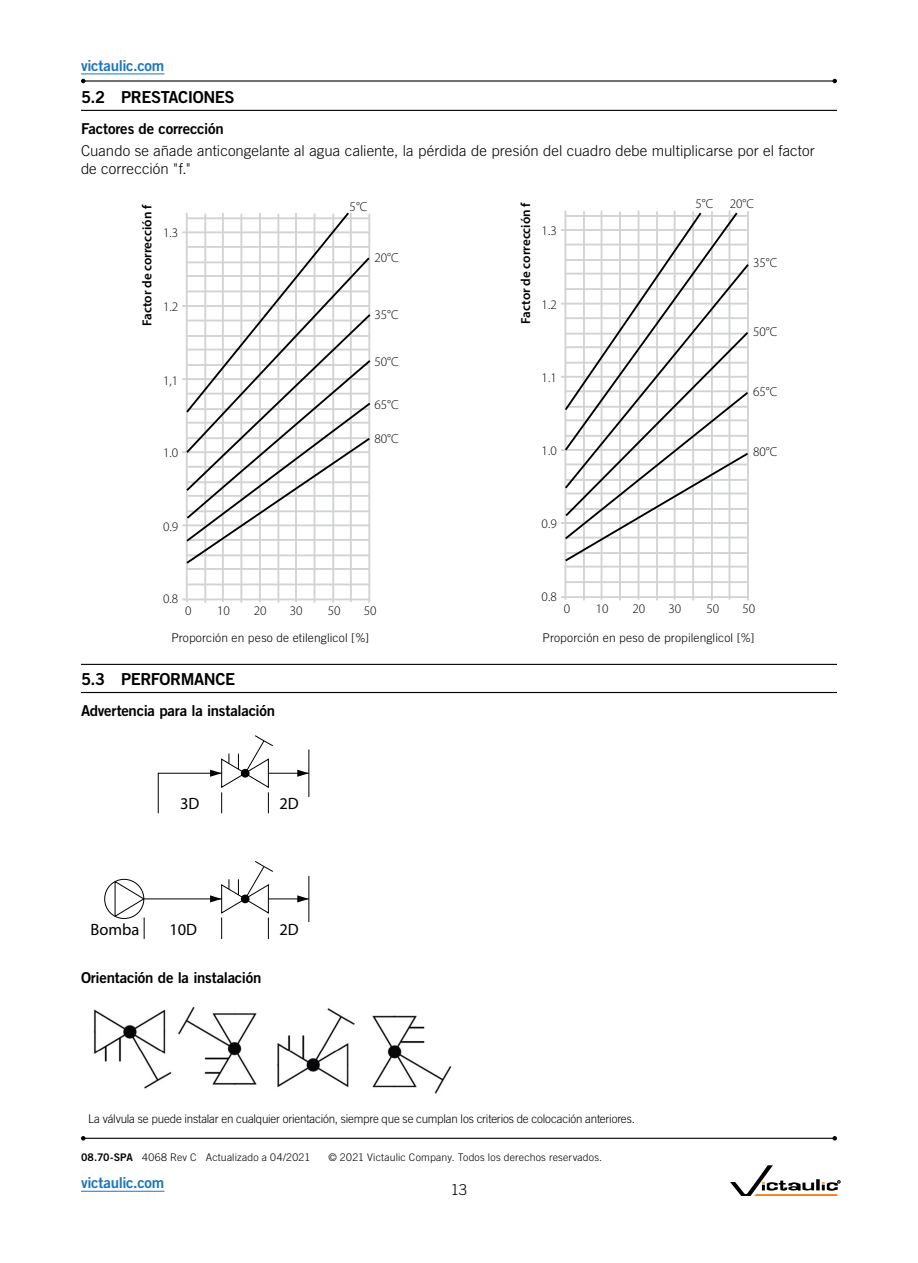
<style>
.page{position:relative;width:918px;height:1263px;background:#fff}
.page>*{position:absolute;margin:0;border:0;box-sizing:border-box;transform-origin:0 0}
.t1{font:16.5px "Trade Gothic LT Std Bd 2";letter-spacing:-.03em;color:#000}
.t2{font:300 16.5px "Myriad Pro";color:#000}
.t3{font:300 15px/18px "Trade Gothic LT Std";color:#000}
.t4{font:15px "Trade Gothic LT Std Bd 2";letter-spacing:-.015em;color:#000}
.t5{font:15px "Trade Gothic LT Std Bd 2";letter-spacing:-.02em;color:#1c75bc}
.t6{font:300 13.2px "Myriad Pro";color:#000}
.t7{font:600 13.2px "Myriad Pro";color:#000}
.t8{font:300 12px "Trade Gothic LT Std";letter-spacing:-.015em;color:#000}
.t9{font:300 12px "Trade Gothic LT Std";letter-spacing:.015em;color:#000}
.t10{font:300 10.5px "Trade Gothic LT Std";letter-spacing:.02em;color:#000}
.s1{font-family:"Trade Gothic LT Std Bd 2";font-weight:400}
</style>
<div class="page">
<hr style="left:81px;top:1191px;width:83px;height:1px;background:#1c75bc">
<hr style="left:81px;top:110px;width:756px;height:1px;background:#000">
<hr style="left:81px;top:664px;width:756px;height:1px;background:#000">
<hr style="left:81px;top:692px;width:756px;height:1px;background:#000">
<hr style="left:186px;top:213px;width:2px;height:389px;background:#d1d3d4">
<hr style="left:204px;top:214px;width:2px;height:389px;background:#d1d3d4">
<hr style="left:222px;top:213px;width:2px;height:389px;background:#d1d3d4">
<hr style="left:240px;top:214px;width:2px;height:389px;background:#d1d3d4">
<hr style="left:259px;top:213px;width:2px;height:389px;background:#d1d3d4">
<hr style="left:277px;top:214px;width:2px;height:389px;background:#d1d3d4">
<hr style="left:295px;top:213px;width:2px;height:389px;background:#d1d3d4">
<hr style="left:314px;top:214px;width:1px;height:389px;background:#d1d3d4">
<hr style="left:332px;top:214px;width:2px;height:389px;background:#d1d3d4">
<hr style="left:350px;top:213px;width:2px;height:389px;background:#d1d3d4">
<hr style="left:368px;top:214px;width:2px;height:389px;background:#d1d3d4">
<hr style="left:182px;top:231px;width:187px;height:2px;background:#d1d3d4">
<hr style="left:182px;top:305px;width:187px;height:2px;background:#d1d3d4">
<hr style="left:182px;top:378px;width:187px;height:2px;background:#d1d3d4">
<hr style="left:182px;top:451px;width:187px;height:2px;background:#d1d3d4">
<hr style="left:182px;top:598px;width:187px;height:2px;background:#d1d3d4">
<hr style="left:182px;top:524px;width:187px;height:2px;background:#d1d3d4">
<hr style="left:186px;top:568px;width:183px;height:2px;background:#d1d3d4">
<hr style="left:186px;top:583px;width:183px;height:2px;background:#d1d3d4">
<svg style="left:184px;top:212px;width:187px;height:353px"></svg>
<hr style="left:564px;top:211px;width:2px;height:389px;background:#d1d3d4">
<hr style="left:583px;top:211px;width:2px;height:389px;background:#d1d3d4">
<hr style="left:601px;top:211px;width:1px;height:389px;background:#d1d3d4">
<hr style="left:619px;top:211px;width:2px;height:389px;background:#d1d3d4">
<hr style="left:638px;top:211px;width:1px;height:389px;background:#d1d3d4">
<hr style="left:656px;top:211px;width:2px;height:389px;background:#d1d3d4">
<hr style="left:674px;top:211px;width:2px;height:389px;background:#d1d3d4">
<hr style="left:692px;top:211px;width:2px;height:389px;background:#d1d3d4">
<hr style="left:711px;top:211px;width:2px;height:389px;background:#d1d3d4">
<hr style="left:729px;top:211px;width:1px;height:389px;background:#d1d3d4">
<hr style="left:747px;top:211px;width:2px;height:389px;background:#d1d3d4">
<hr style="left:561px;top:229px;width:187px;height:2px;background:#d1d3d4">
<hr style="left:561px;top:303px;width:187px;height:2px;background:#d1d3d4">
<hr style="left:561px;top:376px;width:187px;height:2px;background:#d1d3d4">
<hr style="left:561px;top:449px;width:187px;height:2px;background:#d1d3d4">
<hr style="left:561px;top:596px;width:187px;height:2px;background:#d1d3d4">
<hr style="left:561px;top:522px;width:187px;height:2px;background:#d1d3d4">
<hr style="left:565px;top:566px;width:183px;height:1px;background:#d1d3d4">
<hr style="left:565px;top:581px;width:183px;height:2px;background:#d1d3d4">
<svg style="left:563px;top:211px;width:186px;height:352px"></svg>
<hr style="left:144px;top:898px;width:165px;height:1px;background:#000">
<hr style="left:308px;top:876px;width:1px;height:46px;background:#000">
<div style="left:104px;top:879px;width:40px;height:40px;border:1px solid #000;border-radius:50%"></div>
<svg style="left:114px;top:880px;width:31px;height:59px"></svg>
<svg style="left:210px;top:861px;width:64px;height:78px"></svg>
<svg style="left:297px;top:895px;width:12px;height:7px"></svg>
<div style="left:241px;top:894px;width:9px;height:9px;background:#000;border-radius:50%"></div>
<svg style="left:157px;top:735px;width:153px;height:79px"></svg>
<div style="left:241px;top:769px;width:9px;height:8px;background:#000;border-radius:50%"></div>
<img style="left:93px;top:1006px;width:359px;height:88px">
<hr style="left:83px;top:80px;width:752px;height:2px;background:#000">
<svg style="left:81px;top:79px;width:5px;height:4px"></svg>
<svg style="left:832px;top:79px;width:5px;height:4px"></svg>
<hr style="left:81px;top:74px;width:83px;height:1px;background:#1c75bc">
<hr style="left:83px;top:1138px;width:752px;height:1px;background:#000">
<svg style="left:81px;top:1136px;width:5px;height:4px"></svg>
<svg style="left:832px;top:1136px;width:5px;height:4px"></svg>
<svg style="left:730px;top:1165px;width:110px;height:31px"></svg>
<p class="t5" style="left:81px;top:56px;width:85px">victaulic.com</p>
<p class="t1" style="left:81px;top:87px;width:155px">5.2 PRESTACIONES</p>
<p class="t4" style="left:81px;top:119px;width:144px">Factores de corrección</p>
<p class="t3" style="left:81px;top:142px;width:735px">Cuando se añade anticongelante al agua caliente, la pérdida de presión del cuadro debe multiplicarse por el factor de corrección "f."</p>
<p class="t7" style="left:139px;top:326px;width:123px;rotate:-90deg">Factor de corrección f</p>
<p class="t6" style="left:350px;top:199px;width:19px">5°C</p>
<p class="t6" style="left:696px;top:197px;width:19px">5°C</p>
<p class="t6" style="left:730px;top:197px;width:26px">20°C</p>
<p class="t7" style="left:517px;top:324px;width:123px;rotate:-90deg">Factor de corrección f</p>
<p class="t6" style="left:542px;top:223px;width:17px">1.3</p>
<p class="t6" style="left:163px;top:225px;width:17px">1.3</p>
<p class="t6" style="left:375px;top:251px;width:26px">20°C</p>
<p class="t6" style="left:753px;top:255px;width:26px">35°C</p>
<p class="t6" style="left:542px;top:297px;width:17px">1.2</p>
<p class="t6" style="left:163px;top:299px;width:17px">1.2</p>
<p class="t6" style="left:375px;top:307px;width:26px">35°C</p>
<p class="t6" style="left:375px;top:354px;width:26px">50°C</p>
<p class="t6" style="left:375px;top:397px;width:26px">65°C</p>
<p class="t6" style="left:375px;top:432px;width:26px">80°C</p>
<p class="t6" style="left:753px;top:324px;width:26px">50°C</p>
<p class="t6" style="left:542px;top:371px;width:17px">1.1</p>
<p class="t6" style="left:163px;top:373px;width:17px">1,1</p>
<p class="t6" style="left:753px;top:384px;width:26px">65°C</p>
<p class="t6" style="left:163px;top:445px;width:17px">1.0</p>
<p class="t6" style="left:542px;top:443px;width:17px">1.0</p>
<p class="t6" style="left:753px;top:445px;width:26px">80°C</p>
<p class="t6" style="left:163px;top:519px;width:17px">0.9</p>
<p class="t6" style="left:542px;top:516px;width:17px">0.9</p>
<p class="t6" style="left:163px;top:591px;width:17px">0.8</p>
<p class="t6" style="left:185px;top:603px;width:8px">0</p>
<p class="t6" style="left:217px;top:603px;width:14px">10</p>
<p class="t6" style="left:254px;top:603px;width:14px">20</p>
<p class="t6" style="left:290px;top:603px;width:14px">30</p>
<p class="t6" style="left:328px;top:603px;width:14px">50</p>
<p class="t6" style="left:364px;top:603px;width:14px">50</p>
<p class="t6" style="left:542px;top:589px;width:17px">0.8</p>
<p class="t6" style="left:564px;top:601px;width:8px">0</p>
<p class="t6" style="left:596px;top:601px;width:14px">10</p>
<p class="t6" style="left:632px;top:601px;width:14px">20</p>
<p class="t6" style="left:668px;top:601px;width:14px">30</p>
<p class="t6" style="left:706px;top:601px;width:14px">50</p>
<p class="t6" style="left:743px;top:601px;width:14px">50</p>
<p class="t9" style="left:171px;top:630px;width:199px">Proporción en peso de etilenglicol [%]</p>
<p class="t9" style="left:543px;top:630px;width:214px">Proporción en peso de propilenglicol [%]</p>
<p class="t1" style="left:81px;top:669px;width:156px">5.3 PERFORMANCE</p>
<p class="t4" style="left:81px;top:701px;width:196px">Advertencia para la instalación</p>
<p class="t2" style="left:180px;top:793px;width:21px">3D</p>
<p class="t2" style="left:279px;top:793px;width:21px">2D</p>
<p class="t2" style="left:91px;top:919px;width:50px">Bomba</p>
<p class="t2" style="left:169px;top:919px;width:29px">10D</p>
<p class="t2" style="left:279px;top:919px;width:21px">2D</p>
<p class="t4" style="left:81px;top:968px;width:182px">Orientación de la instalación</p>
<p class="t8" style="left:88px;top:1112px;width:548px">La válvula se puede instalar en cualquier orientación, siempre que se cumplan los criterios de colocación anteriores.</p>
<p class="t10" style="left:81px;top:1151px;width:231px"><span class="s1">08.70-SPA</span> 4068 Rev C Actualizado a 04/2021</p>
<p class="t10" style="left:328px;top:1151px;width:275px">© 2021 Victaulic Company. Todos los derechos reservados.</p>
<p class="t5" style="left:81px;top:1173px;width:85px">victaulic.com</p>
<p class="t3" style="left:451px;top:1181px;width:18px">13</p>
</div>
